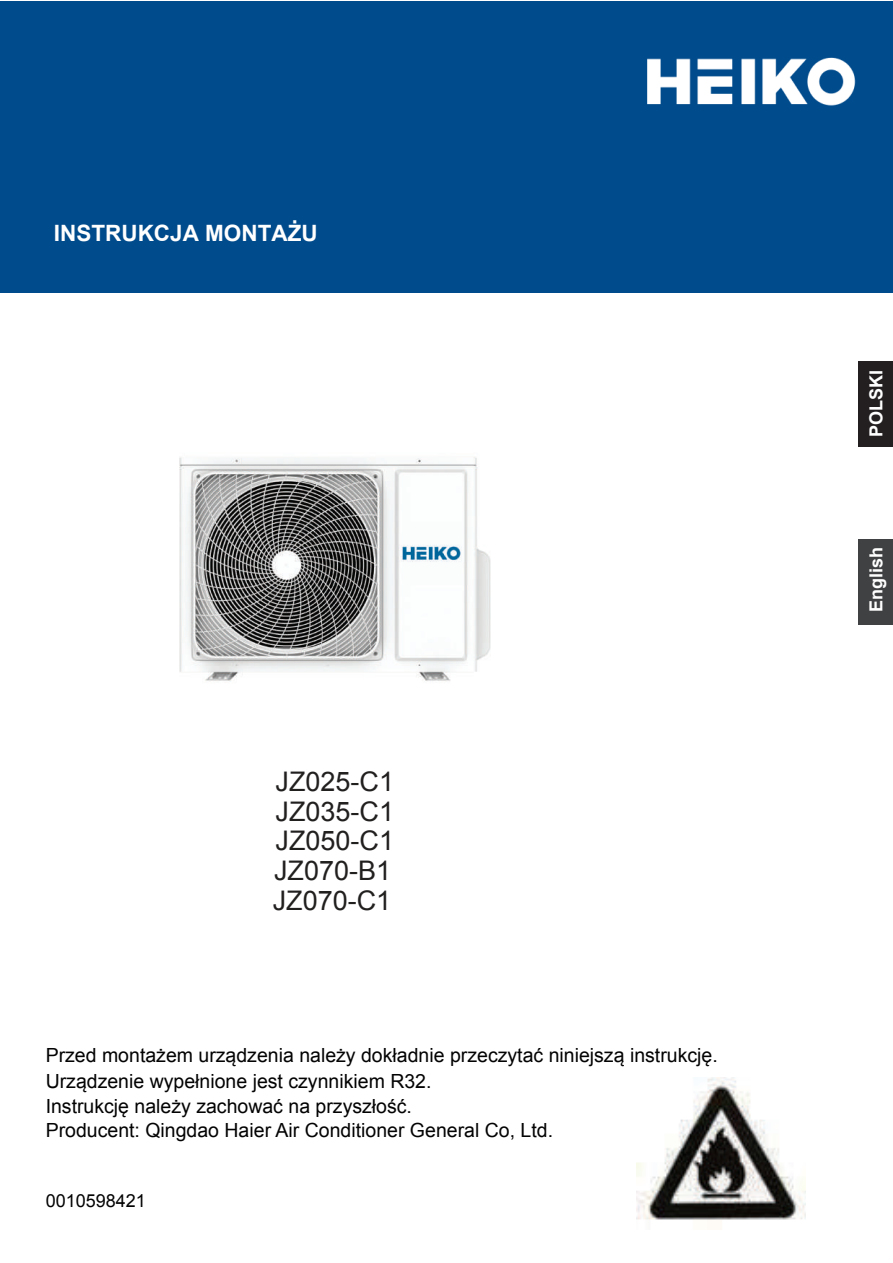
<style>
.page{position:relative;width:893px;height:1263px;background:#fff}
.page>*{position:absolute;margin:0;border:0;box-sizing:border-box;transform-origin:0 0}
.t1{font:27px/29.8px "Arial";color:#221f1f;text-align:justify}
.t2{font:700 22.5px "Arial";color:#fff}
.t3{font:19.5px/25.5px "Arial";color:#030303}
.t4{font:700 18px "Arial";color:#fff}
.t5{font:18px "Arial";color:#030303}
</style>
<div class="page">
<img style="left:636px;top:1077px;width:169px;height:143px">
<img style="left:179px;top:457px;width:312px;height:225px">
<div style="left:859px;top:361px;width:34px;height:85px;background:#231f20"></div>
<div style="left:859px;top:540px;width:34px;height:85px;background:#404143"></div>
<div style="left:0;top:1px;width:893px;height:291px;background:#004b8c"></div>
<p class="t2" style="left:54px;top:217px;width:265px">INSTRUKCJA MONTAŻU</p>
<h1 class="t1" style="left:273px;top:767px;width:123px">JZ025-C1<br>JZ035-C1<br>JZ050-C1<br>JZ070-B1<br>JZ070-C1</h1>
<p class="t3" style="left:46px;top:1043px;width:674px">Przed montażem urządzenia należy dokładnie przeczytać niniejszą instrukcję.<br>Urządzenie wypełnione jest czynnikiem R32.<br>Instrukcję należy zachować na przyszłość.</p>
<p class="t3" style="left:46px;top:1117px;width:509px">Producent: Qingdao Haier Air Conditioner General Co, Ltd.</p>
<p class="t5" style="left:46px;top:1188px;width:102px">0010598421</p>
<p class="t4" style="left:864px;top:437px;width:69px;rotate:-90deg">POLSKI</p>
<p class="t4" style="left:864px;top:612px;width:67px;rotate:-90deg">English</p>
</div>
